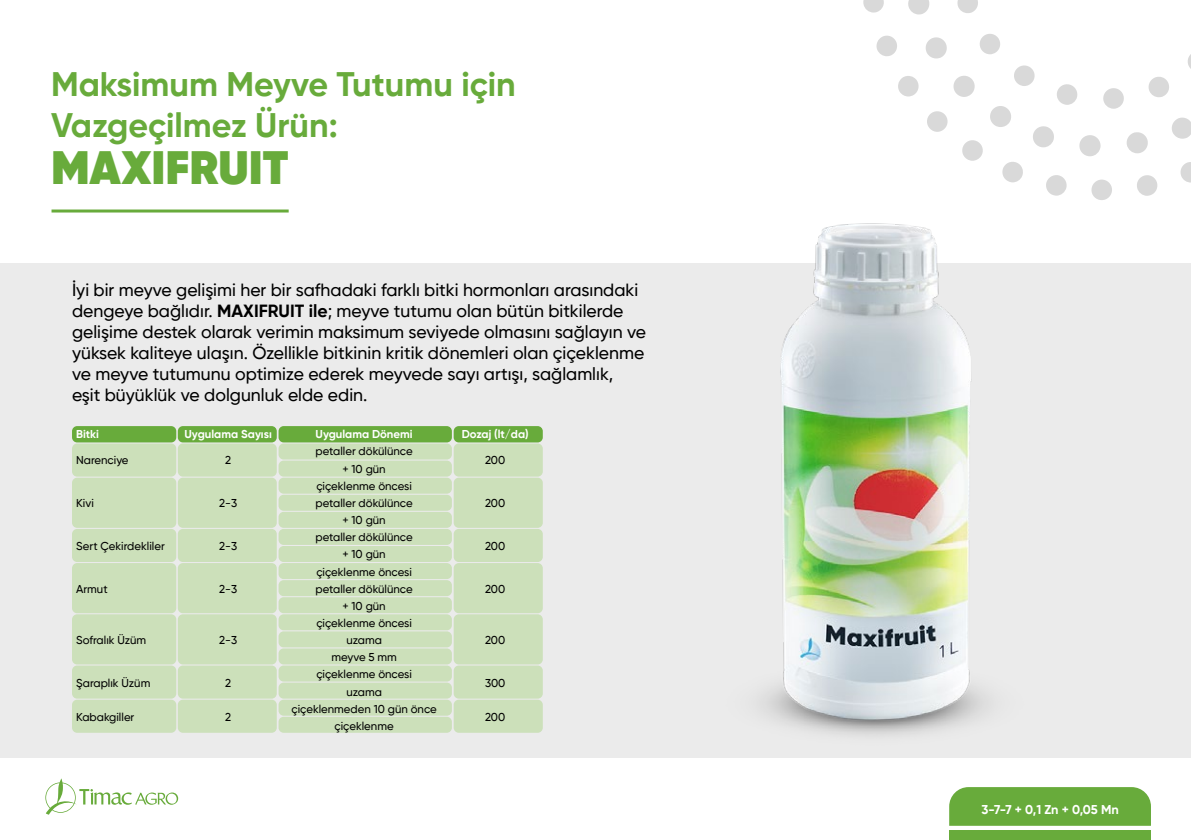
<style>
.page{position:relative;width:1191px;height:840px;background:#fff}
.page>*{position:absolute;margin:0;border:0;box-sizing:border-box;transform-origin:0 0}
.t1{font:800 46.6px "Gilroy";color:#68ab3b}
.t2{font:700 34px "Gilroy";color:#68ab3b}
.t3{font:500 17.6px/21.2px "Gilroy";color:#000}
.t4{font:700 12.8px "Gilroy";color:#fff}
.t5{font:500 11.4px "Gilroy";color:#000}
.t6{font:700 11.4px "Gilroy";color:#fff}
.s1{font-weight:700}
</style>
<div class="page">
<div style="left:0;top:263px;width:1191px;height:494px;background:#ebebeb"></div>
<svg style="left:45px;top:778px;width:133px;height:36px"></svg>
<hr style="left:52px;top:209px;width:237px;height:3px;background:#68ab3b">
<img style="left:663px;top:223px;width:447px;height:535px">
<svg style="left:863px;top:0;width:328px;height:200px"></svg>
<div style="left:72px;top:426px;width:104px;height:16px;background:#68ab3b;border-radius:5px"></div>
<div style="left:178px;top:426px;width:99px;height:16px;background:#68ab3b;border-radius:5px"></div>
<div style="left:278px;top:426px;width:174px;height:16px;background:#68ab3b;border-radius:5px"></div>
<div style="left:454px;top:426px;width:89px;height:16px;background:#68ab3b;border-radius:5px"></div>
<div style="left:72px;top:443px;width:104px;height:33px;background:#cce0ba;border-radius:5px"></div>
<div style="left:178px;top:443px;width:99px;height:33px;background:#cce0ba;border-radius:5px"></div>
<div style="left:278px;top:443px;width:174px;height:16px;background:#cce0ba;border-radius:5px"></div>
<div style="left:454px;top:443px;width:89px;height:33px;background:#cce0ba;border-radius:5px"></div>
<div style="left:278px;top:511px;width:174px;height:16px;background:#cce0ba;border-radius:5px"></div>
<div style="left:278px;top:580px;width:174px;height:15px;background:#cce0ba;border-radius:5px"></div>
<div style="left:278px;top:648px;width:174px;height:16px;background:#cce0ba;border-radius:5px"></div>
<div style="left:72px;top:477px;width:104px;height:50px;background:#cce0ba;border-radius:5px"></div>
<div style="left:178px;top:477px;width:99px;height:50px;background:#cce0ba;border-radius:5px"></div>
<div style="left:278px;top:477px;width:174px;height:16px;background:#cce0ba;border-radius:5px"></div>
<div style="left:454px;top:477px;width:89px;height:50px;background:#cce0ba;border-radius:5px"></div>
<div style="left:278px;top:545px;width:174px;height:16px;background:#cce0ba;border-radius:5px"></div>
<div style="left:72px;top:614px;width:104px;height:50px;background:#cce0ba;border-radius:5px"></div>
<div style="left:178px;top:614px;width:99px;height:50px;background:#cce0ba;border-radius:5px"></div>
<div style="left:278px;top:614px;width:174px;height:16px;background:#cce0ba;border-radius:5px"></div>
<div style="left:454px;top:614px;width:89px;height:50px;background:#cce0ba;border-radius:5px"></div>
<div style="left:278px;top:682px;width:174px;height:16px;background:#cce0ba;border-radius:5px"></div>
<div style="left:278px;top:460px;width:174px;height:16px;background:#cce0ba;border-radius:5px"></div>
<div style="left:72px;top:528px;width:104px;height:33px;background:#cce0ba;border-radius:5px"></div>
<div style="left:178px;top:528px;width:99px;height:33px;background:#cce0ba;border-radius:5px"></div>
<div style="left:278px;top:528px;width:174px;height:16px;background:#cce0ba;border-radius:5px"></div>
<div style="left:454px;top:528px;width:89px;height:33px;background:#cce0ba;border-radius:5px"></div>
<div style="left:278px;top:597px;width:174px;height:16px;background:#cce0ba;border-radius:5px"></div>
<div style="left:72px;top:665px;width:104px;height:33px;background:#cce0ba;border-radius:5px"></div>
<div style="left:178px;top:665px;width:99px;height:33px;background:#cce0ba;border-radius:5px"></div>
<div style="left:278px;top:665px;width:174px;height:16px;background:#cce0ba;border-radius:5px"></div>
<div style="left:454px;top:665px;width:89px;height:33px;background:#cce0ba;border-radius:5px"></div>
<div style="left:278px;top:494px;width:174px;height:16px;background:#cce0ba;border-radius:5px"></div>
<div style="left:72px;top:562px;width:104px;height:51px;background:#cce0ba;border-radius:5px"></div>
<div style="left:178px;top:562px;width:99px;height:51px;background:#cce0ba;border-radius:5px"></div>
<div style="left:278px;top:562px;width:174px;height:16px;background:#cce0ba;border-radius:5px"></div>
<div style="left:454px;top:562px;width:89px;height:51px;background:#cce0ba;border-radius:5px"></div>
<div style="left:278px;top:631px;width:174px;height:16px;background:#cce0ba;border-radius:5px"></div>
<div style="left:72px;top:699px;width:104px;height:33px;background:#cce0ba;border-radius:5px"></div>
<div style="left:178px;top:699px;width:99px;height:33px;background:#cce0ba;border-radius:5px"></div>
<div style="left:278px;top:699px;width:174px;height:16px;background:#cce0ba;border-radius:5px"></div>
<div style="left:454px;top:699px;width:89px;height:33px;background:#cce0ba;border-radius:5px"></div>
<div style="left:278px;top:716px;width:174px;height:16px;background:#cce0ba;border-radius:5px"></div>
<div style="left:949px;top:787px;width:202px;height:38px;background:#68ab3b"></div>
<div style="left:949px;top:830px;width:202px;height:9px;background:#68ab3b"></div>
<p class="t2" style="left:51px;top:63px;width:466px">Maksimum Meyve Tutumu için</p>
<p class="t2" style="left:51px;top:104px;width:288px">Vazgeçilmez Ürün:</p>
<p class="t1" style="left:51px;top:138px;width:239px">MAXIFRUIT</p>
<p class="t3" style="left:72px;top:278px;width:575px">İyi bir meyve gelişimi her bir safhadaki farklı bitki hormonları arasındaki dengeye bağlıdır. <span class="s1">MAXIFRUIT ile</span>; meyve tutumu olan bütün bitkilerde gelişime destek olarak verimin maksimum seviyede olmasını sağlayın ve yüksek kaliteye ulaşın. Özellikle bitkinin kritik dönemleri olan çiçeklenme</p>
<p class="t3" style="left:72px;top:363px;width:543px">ve meyve tutumunu optimize ederek meyvede sayı artışı, sağlamlık,</p>
<p class="t3" style="left:72px;top:384px;width:297px">eşit büyüklük ve dolgunluk elde edin.</p>
<p class="t6" style="left:76px;top:426px;width:24px">Bitki</p>
<p class="t6" style="left:184px;top:426px;width:89px">Uygulama Sayısı</p>
<p class="t6" style="left:315px;top:426px;width:99px">Uygulama Dönemi</p>
<p class="t6" style="left:462px;top:426px;width:68px">Dozaj (lt/da)</p>
<p class="t5" style="left:76px;top:452px;width:54px">Narenciye</p>
<p class="t5" style="left:225px;top:452px;width:8px">2</p>
<p class="t5" style="left:315px;top:444px;width:99px">petaller dökülünce</p>
<p class="t5" style="left:485px;top:452px;width:22px">200</p>
<p class="t5" style="left:342px;top:461px;width:45px">+ 10 gün</p>
<p class="t5" style="left:76px;top:495px;width:19px">Kivi</p>
<p class="t5" style="left:219px;top:495px;width:19px">2-3</p>
<p class="t5" style="left:76px;top:538px;width:90px">Sert Çekirdekliler</p>
<p class="t5" style="left:219px;top:538px;width:19px">2-3</p>
<p class="t5" style="left:76px;top:581px;width:33px">Armut</p>
<p class="t5" style="left:219px;top:581px;width:19px">2-3</p>
<p class="t5" style="left:76px;top:632px;width:72px">Sofralık Üzüm</p>
<p class="t5" style="left:219px;top:632px;width:19px">2-3</p>
<p class="t5" style="left:76px;top:675px;width:76px">Şaraplık Üzüm</p>
<p class="t5" style="left:225px;top:675px;width:8px">2</p>
<p class="t5" style="left:76px;top:710px;width:60px">Kabakgiller</p>
<p class="t5" style="left:225px;top:710px;width:8px">2</p>
<p class="t5" style="left:316px;top:478px;width:97px">çiçeklenme öncesi</p>
<p class="t5" style="left:315px;top:495px;width:99px">petaller dökülünce</p>
<p class="t5" style="left:485px;top:495px;width:22px">200</p>
<p class="t5" style="left:342px;top:512px;width:45px">+ 10 gün</p>
<p class="t5" style="left:315px;top:530px;width:99px">petaller dökülünce</p>
<p class="t5" style="left:342px;top:547px;width:45px">+ 10 gün</p>
<p class="t5" style="left:485px;top:538px;width:22px">200</p>
<p class="t5" style="left:316px;top:564px;width:97px">çiçeklenme öncesi</p>
<p class="t5" style="left:315px;top:581px;width:99px">petaller dökülünce</p>
<p class="t5" style="left:485px;top:581px;width:22px">200</p>
<p class="t5" style="left:342px;top:598px;width:45px">+ 10 gün</p>
<p class="t5" style="left:316px;top:615px;width:97px">çiçeklenme öncesi</p>
<p class="t5" style="left:346px;top:632px;width:37px">uzama</p>
<p class="t5" style="left:485px;top:632px;width:22px">200</p>
<p class="t5" style="left:331px;top:650px;width:67px">meyve 5 mm</p>
<p class="t5" style="left:316px;top:667px;width:97px">çiçeklenme öncesi</p>
<p class="t5" style="left:346px;top:684px;width:37px">uzama</p>
<p class="t5" style="left:291px;top:701px;width:147px">çiçeklenmeden 10 gün önce</p>
<p class="t5" style="left:334px;top:718px;width:61px">çiçeklenme</p>
<p class="t5" style="left:485px;top:675px;width:22px">300</p>
<p class="t5" style="left:485px;top:710px;width:22px">200</p>
<p class="t4" style="left:981px;top:801px;width:139px">3-7-7 + 0,1 Zn + 0,05 Mn</p>
</div>
